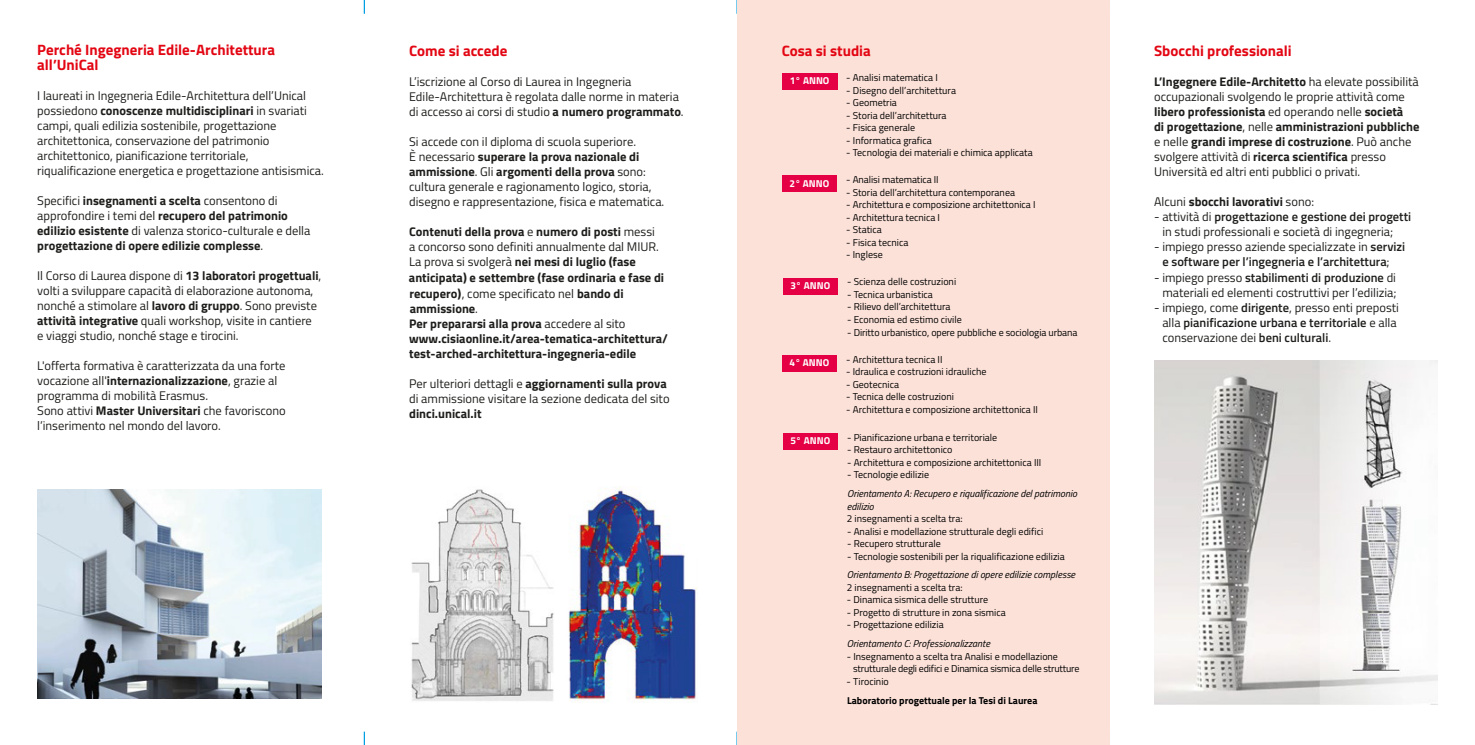
<style>
.page{position:relative;width:1475px;height:745px;background:#fff}
.page>*{position:absolute;margin:0;border:0;box-sizing:border-box;transform-origin:0 0}
.t1{font:700 15px/15px "Titillium";color:#e30613}
.t2{font:12.5px/15px "Titillium";color:#1d1d1b}
.t3{font:700 12.5px/15px "Titillium";color:#1d1d1b}
.t4{font:600 12.5px/15px "Titillium";color:#1d1d1b;text-align:center}
.t5{font:10px/12.5px "Titillium";color:#000}
.t6{font:italic 10px "Titillium";color:#000}
.t7{font:700 10px "Titillium";color:#000}
.t8{font:700 10px "Titillium";color:#fff}
.s1{font-weight:700}
.s2{font-weight:400}
.s3{font-weight:600}
</style>
<div class="page">
<svg style="left:736px;top:0;width:1px;height:14px"></svg>
<svg style="left:364px;top:0;width:1px;height:14px"></svg>
<svg style="left:736px;top:731px;width:1px;height:13px"></svg>
<svg style="left:364px;top:731px;width:1px;height:13px"></svg>
<div style="left:737px;top:0;width:373px;height:743px;background:#fce1d8"></div>
<div style="left:782px;top:73px;width:55px;height:17px;background:#e50046"></div>
<div style="left:782px;top:176px;width:54px;height:16px;background:#e50046"></div>
<div style="left:782px;top:278px;width:55px;height:16px;background:#e50046"></div>
<div style="left:782px;top:355px;width:54px;height:16px;background:#e50046"></div>
<div style="left:782px;top:433px;width:55px;height:16px;background:#e50046"></div>
<img style="left:37px;top:489px;width:284px;height:209px">
<img style="left:411px;top:486px;width:286px;height:215px">
<img style="left:1154px;top:360px;width:283px;height:344px">
<p class="t1" style="left:37px;top:41px;width:239px">Perché Ingegneria Edile-Architettura all’UniCal</p>
<p class="t2" style="left:37px;top:87px;width:288px">I laureati in Ingegneria Edile-Architettura dell’Unical possiedono <span class="s1">conoscenze multidisciplinari</span> in svariati campi, quali edilizia sostenibile, progettazione architettonica, conservazione del patrimonio architettonico, pianificazione territoriale, riqualificazione energetica e progettazione antisismica.</p>
<p class="t3" style="left:37px;top:192px;width:275px"><span class="s2">Specifici</span> insegnamenti a scelta <span class="s2">consentono di approfondire i temi del</span> recupero del patrimonio edilizio esistente <span class="s2">di valenza storico-culturale e della </span>progettazione di opere edilizie complesse<span class="s2">.</span></p>
<p class="t2" style="left:37px;top:267px;width:285px">Il Corso di Laurea dispone di <span class="s1">13 laboratori progettuali</span>, volti a sviluppare capacità di elaborazione autonoma, nonché a stimolare al <span class="s1">lavoro di gruppo</span>. Sono previste <span class="s1">attività integrative</span> quali workshop, visite in cantiere<br>e viaggi studio, nonché stage e tirocini.</p>
<p class="t2" style="left:37px;top:357px;width:250px">L'offerta formativa è caratterizzata da una forte vocazione all'<span class="s1">internazionalizzazione</span>, grazie al programma di mobilità Erasmus.<br>Sono attivi <span class="s1">Master Universitari</span> che favoriscono l’inserimento nel mondo del lavoro.</p>
<p class="t1" style="left:409px;top:42px;width:100px">Come si accede</p>
<p class="t2" style="left:409px;top:73px;width:276px">L’iscrizione al Corso di Laurea in Ingegneria<br>Edile-Architettura è regolata dalle norme in materia di accesso ai corsi di studio <span class="s1">a numero programmato</span>.</p>
<p class="t2" style="left:409px;top:133px;width:256px">Si accede con il diploma di scuola superiore.<br>È necessario <span class="s1">superare la prova nazionale di ammissione</span>. Gli <span class="s1">argomenti della prova</span> sono: cultura generale e ragionamento logico, storia, disegno e rappresentazione, fisica e matematica.</p>
<p class="t2" style="left:409px;top:223px;width:251px"><span class="s1">Contenuti della prova</span> e <span class="s1">numero di posti</span> messi a concorso sono definiti annualmente dal MIUR.<br>La prova si svolgerà <span class="s1">nei mesi di luglio (fase</span></p>
<p class="t2" style="left:409px;top:285px;width:216px"><span class="s1">recupero)</span>, come specificato nel <span class="s1">bando di</span></p>
<p class="t3" style="left:409px;top:315px;width:260px">Per prepararsi alla prova <span class="s2">accedere al sito </span>www.cisiaonline.it/area-tematica-architettura/ test-arched-architettura-ingegneria-edile</p>
<p class="t2" style="left:409px;top:375px;width:262px">Per ulteriori dettagli e <span class="s1">aggiornamenti sulla prova </span>di ammissione visitare la sezione dedicata del sito</p>
<p class="t3" style="left:409px;top:405px;width:74px">dinci.unical.it</p>
<p class="t3" style="left:409px;top:269px;width:257px">anticipata) e settembre (fase ordinaria e fase di</p>
<p class="t3" style="left:409px;top:300px;width:69px">ammissione<span class="s2">.</span></p>
<p class="t1" style="left:781px;top:43px;width:90px">Cosa si studia</p>
<p class="t8" style="left:789px;top:73px;width:41px">1° ANNO</p>
<p class="t5" style="left:846px;top:71px;width:93px">- Analisi matematica I</p>
<p class="t5" style="left:846px;top:83px;width:111px">- Disegno dell’architettura</p>
<p class="t5" style="left:846px;top:96px;width:52px">- Geometria</p>
<p class="t5" style="left:846px;top:108px;width:102px">- Storia dell’architettura</p>
<p class="t5" style="left:846px;top:121px;width:70px">- Fisica generale</p>
<p class="t5" style="left:846px;top:133px;width:87px">- Informatica grafica</p>
<p class="t5" style="left:846px;top:146px;width:188px">- Tecnologia dei materiali e chimica applicata</p>
<p class="t8" style="left:789px;top:175px;width:41px">2° ANNO</p>
<p class="t5" style="left:846px;top:173px;width:94px">- Analisi matematica II</p>
<p class="t5" style="left:846px;top:185px;width:170px">- Storia dell’architettura contemporanea</p>
<p class="t5" style="left:846px;top:198px;width:191px">- Architettura e composizione architettonica I</p>
<p class="t5" style="left:846px;top:210px;width:95px">- Architettura tecnica I</p>
<p class="t5" style="left:846px;top:223px;width:37px">- Statica</p>
<p class="t5" style="left:846px;top:235px;width:64px">- Fisica tecnica</p>
<p class="t5" style="left:846px;top:248px;width:38px">- Inglese</p>
<p class="t8" style="left:790px;top:277px;width:41px">3° ANNO</p>
<p class="t5" style="left:847px;top:275px;width:111px">- Scienza delle costruzioni</p>
<p class="t5" style="left:847px;top:287px;width:87px">- Tecnica urbanistica</p>
<p class="t5" style="left:847px;top:300px;width:105px">- Rilievo dell’architettura</p>
<p class="t5" style="left:847px;top:312px;width:116px">- Economia ed estimo civile</p>
<p class="t5" style="left:847px;top:325px;width:232px">- Diritto urbanistico, opere pubbliche e sociologia urbana</p>
<p class="t8" style="left:789px;top:355px;width:41px">4° ANNO</p>
<p class="t5" style="left:846px;top:352px;width:98px">- Architettura tecnica II</p>
<p class="t5" style="left:846px;top:364px;width:142px">- Idraulica e costruzioni idrauliche</p>
<p class="t5" style="left:846px;top:377px;width:54px">- Geotecnica</p>
<p class="t5" style="left:846px;top:389px;width:109px">- Tecnica delle costruzioni</p>
<p class="t5" style="left:846px;top:402px;width:193px">- Architettura e composizione architettonica II</p>
<p class="t8" style="left:790px;top:433px;width:41px">5° ANNO</p>
<p class="t5" style="left:847px;top:430px;width:152px">- Pianificazione urbana e territoriale</p>
<p class="t5" style="left:847px;top:443px;width:107px">- Restauro architettonico</p>
<p class="t5" style="left:847px;top:455px;width:196px">- Architettura e composizione architettonica III</p>
<p class="t5" style="left:847px;top:468px;width:83px">- Tecnologie edilizie</p>
<p class="t6" style="left:847px;top:486px;width:231px">Orientamento A: Recupero e riqualificazione del patrimonio</p>
<p class="t5" style="left:847px;top:524px;width:198px">- Analisi e modellazione strutturale degli edifici</p>
<p class="t5" style="left:847px;top:536px;width:95px">- Recupero strutturale</p>
<p class="t5" style="left:847px;top:549px;width:219px">- Tecnologie sostenibili per la riqualificazione edilizia</p>
<p class="t6" style="left:846px;top:498px;width:29px">edilizio</p>
<p class="t5" style="left:846px;top:511px;width:117px">2 insegnamenti a scelta tra:</p>
<p class="t6" style="left:846px;top:567px;width:230px">Orientamento B: Progettazione di opere edilizie complesse</p>
<p class="t5" style="left:846px;top:580px;width:117px">2 insegnamenti a scelta tra:</p>
<p class="t5" style="left:846px;top:592px;width:143px">- Dinamica sismica delle strutture</p>
<p class="t5" style="left:846px;top:605px;width:160px">- Progetto di strutture in zona sismica</p>
<p class="t5" style="left:846px;top:617px;width:98px">- Progettazione edilizia</p>
<p class="t6" style="left:846px;top:636px;width:145px">Orientamento C: Professionalizzante</p>
<p class="t5" style="left:853px;top:649px;width:228px;text-indent:-6px">- Insegnamento a scelta tra Analisi e modellazione strutturale degli edifici e Dinamica sismica delle strutture</p>
<p class="t5" style="left:846px;top:674px;width:44px">- Tirocinio</p>
<p class="t7" style="left:847px;top:692px;width:192px">Laboratorio progettuale per la Tesi di Laurea</p>
<p class="t1" style="left:1153px;top:43px;width:139px">Sbocchi professionali</p>
<p class="t2" style="left:1153px;top:74px;width:267px"><span class="s1">L’Ingegnere Edile-Architetto</span> ha elevate possibilità occupazionali svolgendo le proprie attività come <span class="s1">libero professionista</span> ed operando nelle <span class="s1">società<br>di progettazione</span>, nelle <span class="s1">amministrazioni pubbliche </span>e nelle <span class="s1">grandi imprese di costruzione</span>. Può anche svolgere attività di <span class="s1">ricerca scientifica</span> presso Università ed altri enti pubblici o privati.</p>
<p class="t3" style="left:1153px;top:194px;width:161px"><span class="s2">Alcuni</span> sbocchi lavorativi <span class="s2">sono:</span></p>
<p class="t2" style="left:1162px;top:209px;width:250px;text-indent:-8px">- attività di <span class="s3">progettazione e gestione dei progetti </span>in studi professionali e società di ingegneria;</p>
<p class="t4" style="left:1153px;top:239px;width:252px"><span class="s2">- impiego presso aziende specializzate in</span> servizi e software per l’ingegneria e l’architettura<span class="s2">;</span></p>
<p class="t2" style="left:1153px;top:269px;width:244px;text-align:right">- impiego presso <span class="s3">stabilimenti di produzione</span> di materiali ed elementi costruttivi per l’edilizia;</p>
<p class="t2" style="left:1162px;top:299px;width:238px;text-indent:-8px">- impiego, come <span class="s3">dirigente</span>, presso enti preposti alla <span class="s3">pianificazione urbana e territoriale</span> e alla conservazione dei <span class="s3">beni culturali</span>.</p>
</div>
